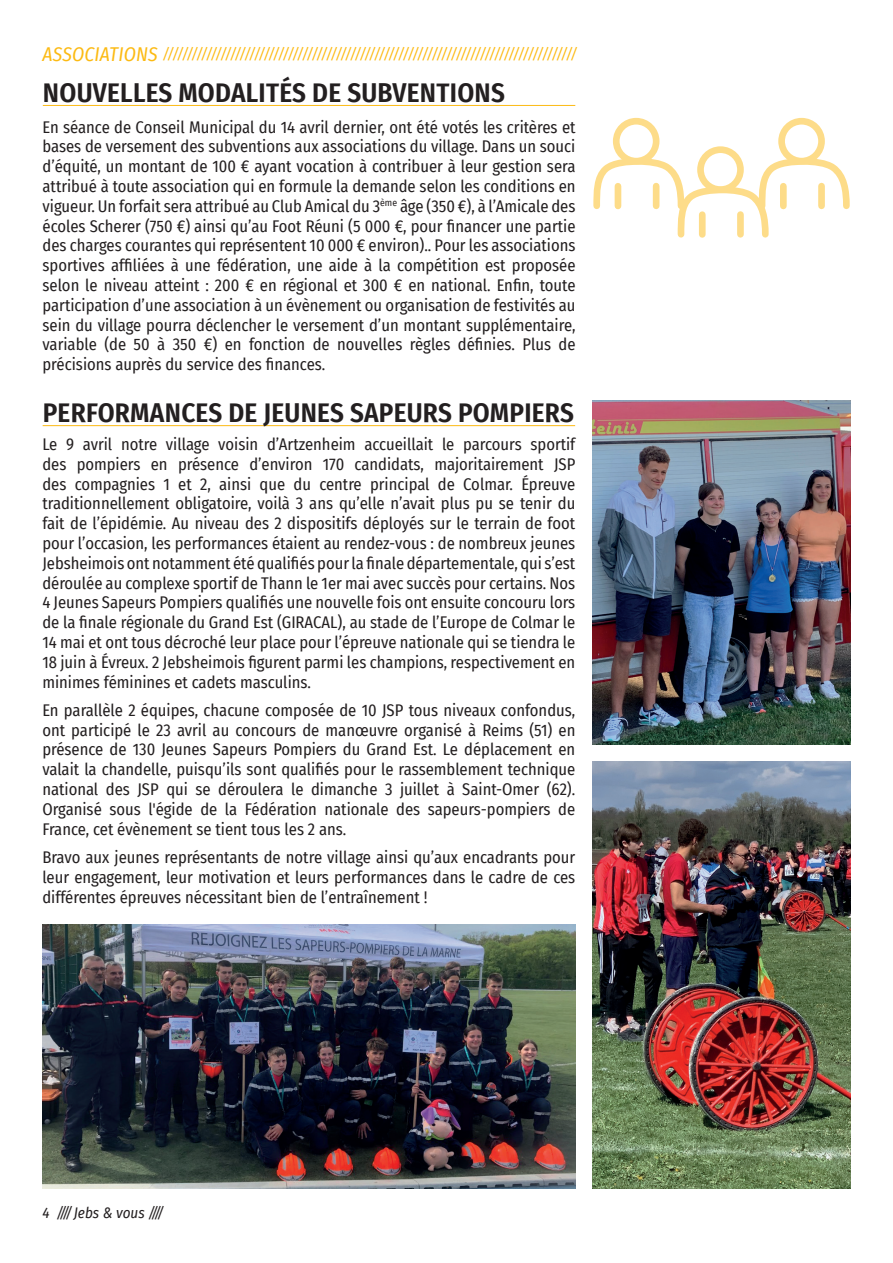
<style>
.page{position:relative;width:893px;height:1263px;background:#fff}
.page>*{position:absolute;margin:0;border:0;box-sizing:border-box;transform-origin:0 0}
.t1{font:600 27px "Fira Sans Condensed";letter-spacing:.01em;color:#231f20}
.t2{font:16.5px/19.8px "Fira Sans Condensed";color:#231f20;text-align:justify}
.t3{font:italic 15px "Fira Sans Condensed";color:#fcba13}
.t4{font:italic 15px "Fira Sans Condensed";color:#231f20}
.s1{font-size:19.5px}
</style>
<div class="page">
<hr style="left:43px;top:105px;width:532px;height:1px;background:#fcba13">
<hr style="left:43px;top:425px;width:532px;height:1px;background:#fcba13">
<img style="left:43px;top:925px;width:532px;height:263px">
<img style="left:592px;top:761px;width:258px;height:427px">
<img style="left:592px;top:400px;width:258px;height:344px">
<div style="left:697px;top:146px;width:47px;height:47px;border:7px solid #fcba13;border-radius:50%"></div>
<div style="left:778px;top:118px;width:47px;height:46px;border:7px solid #fcba13;border-radius:50%"></div>
<div style="left:613px;top:118px;width:46px;height:46px;border:7px solid #fcba13;border-radius:50%"></div>
<svg style="left:593px;top:153px;width:257px;height:85px"></svg>
<div style="left:615px;top:186px;width:6px;height:20px;background:#fddc89"></div>
<div style="left:653px;top:186px;width:6px;height:20px;background:#fddc89"></div>
<p class="t3" style="left:43px;top:43px;width:536px"><span class="s1">A SS O C I AT I O N S</span> //////////////////////////////////////////////////////////////////////////////////////</p>
<h1 class="t1" style="left:43px;top:70px;width:464px">NOUVELLES MODALITÉS DE SUBVENTIONS</h1>
<p class="t2" style="left:43px;top:116px;width:534px">En séance de Conseil Municipal du 14 avril dernier, ont été votés les critères et bases de versement des subventions aux associations du village. Dans un souci d’équité, un montant de 100 € ayant vocation à contribuer à leur gestion sera attribué à toute association qui en formule la demande selon les conditions en vigueur. Un forfait sera attribué au Club Amical du 3<sup>ème</sup> âge (350 €), à l’Amicale des écoles Scherer (750 €) ainsi qu’au Foot Réuni (5 000 €, pour financer une partie des charges courantes qui représentent 10 000 € environ).. Pour les associations sportives affiliées à une fédération, une aide à la compétition est proposée selon le niveau atteint : 200 € en régional et 300 € en national. Enfin, toute participation d’une association à un évènement ou organisation de festivités au sein du village pourra déclencher le versement d’un montant supplémentaire, variable (de 50 à 350 €) en fonction de nouvelles règles définies. Plus de précisions auprès du service des finances.</p>
<h1 class="t1" style="left:43px;top:390px;width:533px">PERFORMANCES DE JEUNES SAPEURS POMPIERS</h1>
<p class="t2" style="left:42px;top:434px;width:534px">Le 9 avril notre village voisin d’Artzenheim accueillait le parcours sportif des pompiers en présence d’environ 170 candidats, majoritairement JSP des compagnies 1 et 2, ainsi que du centre principal de Colmar. Épreuve traditionnellement obligatoire, voilà 3 ans qu’elle n’avait plus pu se tenir du fait de l’épidémie. Au niveau des 2 dispositifs déployés sur le terrain de foot pour l’occasion, les performances étaient au rendez-vous : de nombreux jeunes Jebsheimois ont notamment été qualifiés pour la finale départementale, qui s’est déroulée au complexe sportif de Thann le 1er mai avec succès pour certains. Nos 4 Jeunes Sapeurs Pompiers qualifiés une nouvelle fois ont ensuite concouru lors de la finale régionale du Grand Est (GIRACAL), au stade de l’Europe de Colmar le 14 mai et ont tous décroché leur place pour l’épreuve nationale qui se tiendra le 18 juin à Évreux. 2 Jebsheimois figurent parmi les champions, respectivement en minimes féminines et cadets masculins.</p>
<p class="t2" style="left:42px;top:700px;width:534px">En parallèle 2 équipes, chacune composée de 10 JSP tous niveaux confondus, ont participé le 23 avril au concours de manœuvre organisé à Reims (51) en présence de 130 Jeunes Sapeurs Pompiers du Grand Est. Le déplacement en valait la chandelle, puisqu’ils sont qualifiés pour le rassemblement technique national des JSP qui se déroulera le dimanche 3 juillet à Saint-Omer (62).<br>Organisé sous l'égide de la Fédération nationale des sapeurs-pompiers de France, cet évènement se tient tous les 2 ans.</p>
<p class="t2" style="left:42px;top:847px;width:534px">Bravo aux jeunes représentants de notre village ainsi qu’aux encadrants pour leur engagement, leur motivation et leurs performances dans le cadre de ces différentes épreuves nécessitant bien de l’entraînement !</p>
<p class="t4" style="left:43px;top:1202px;width:123px">4 //// Jebs &amp; vous ////</p>
</div>
